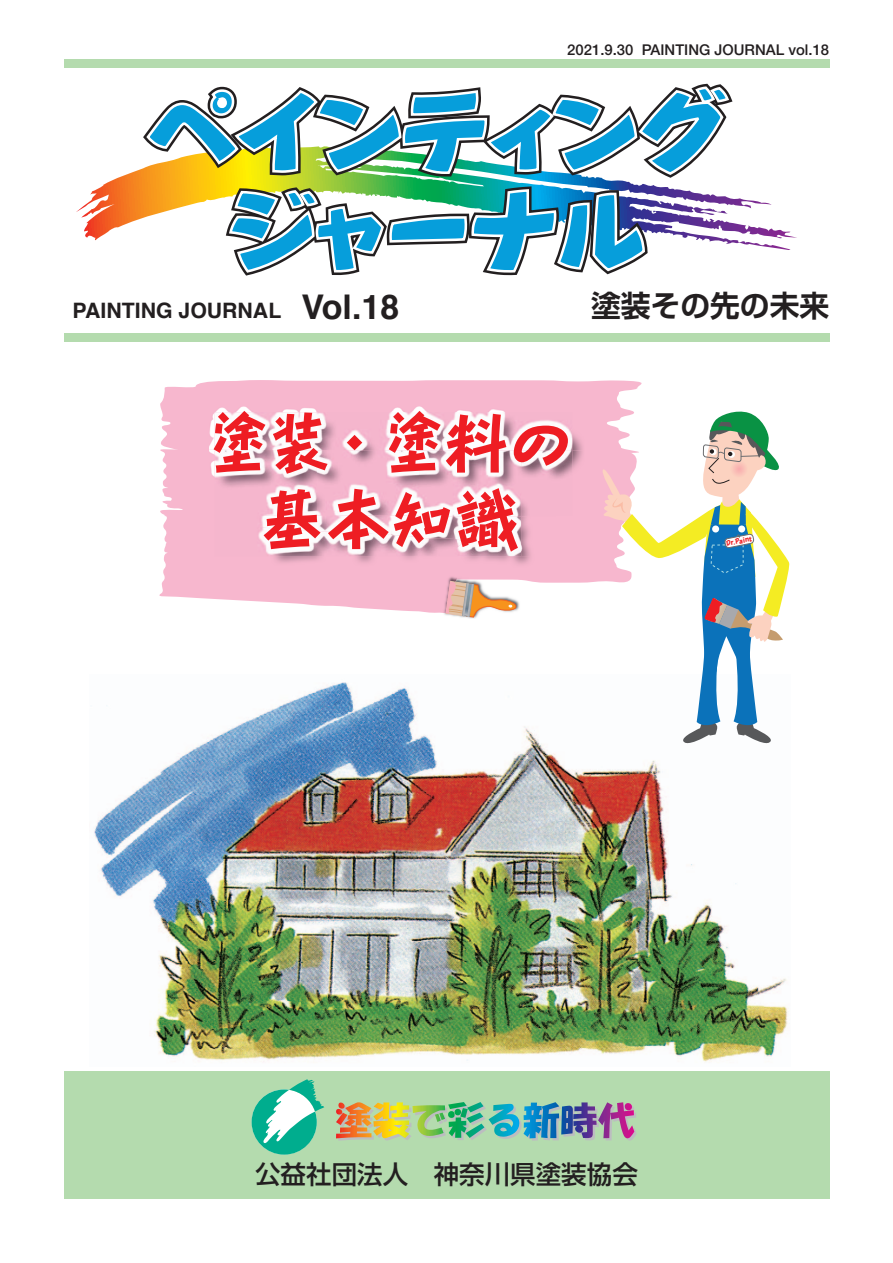
<style>
.page{position:relative;width:893px;height:1263px;background:#fff}
.page>*{position:absolute;margin:0;border:0;box-sizing:border-box;transform-origin:0 0}
.t1{font:68.1px/76.5px "DF Kaku Pop Std W7 90 msp RKSJ H";letter-spacing:-.05em;color:#ee1d23;text-align:center}
.t2{font:29.7px "Shin Go Pro De Bold 90 msp RKSJ H";color:#231f20}
.t3{font:25.5px "Shin Go Pro Medium 90 msp RKSJ H";color:#231f20}
.t4{font:700 21.3px "Helvetica";color:#231f20}
.t5{font:500 14.85px "Helvetica Neue LT";color:#231f20}
.t6{font:8.55px "DF Kaku Pop Std W7 90 msp RKSJ H";color:#ee1d23}
.s1{font-size:34.05px}
</style>
<div class="page">
<div style="left:64px;top:60px;width:765px;height:8px;background:#b4dbae"></div>
<div style="left:64px;top:1071px;width:765px;height:128px;background:#b4dbae"></div>
<img style="left:94px;top:746px;width:695px;height:316px">
<svg style="left:69px;top:83px;width:761px;height:663px"></svg>
<img style="left:336px;top:1102px;width:301px;height:39px">
<svg style="left:252px;top:1079px;width:72px;height:76px"></svg>
<p class="t5" style="left:567px;top:45px;width:263px">2021.9.30 PAINTING JOURNAL vol.18</p>
<h3 class="t4" style="left:73px;top:302px;width:328px">PAINTING JOURNAL <span class="s1">Vol.18</span></h3>
<h2 class="t2" style="left:591px;top:295px;width:240px">塗装その先の未来</h2>
<h1 class="t1" style="left:205px;top:412px;width:372px">塗装・塗料の基本知識</h1>
<p class="t6" style="left:725px;top:540px;width:28px;rotate:-11deg">Dr.Paint</p>
<h3 class="t3" style="left:255px;top:1164px;width:384px">公益社団法人　神奈川県塗装協会</h3>
</div>
